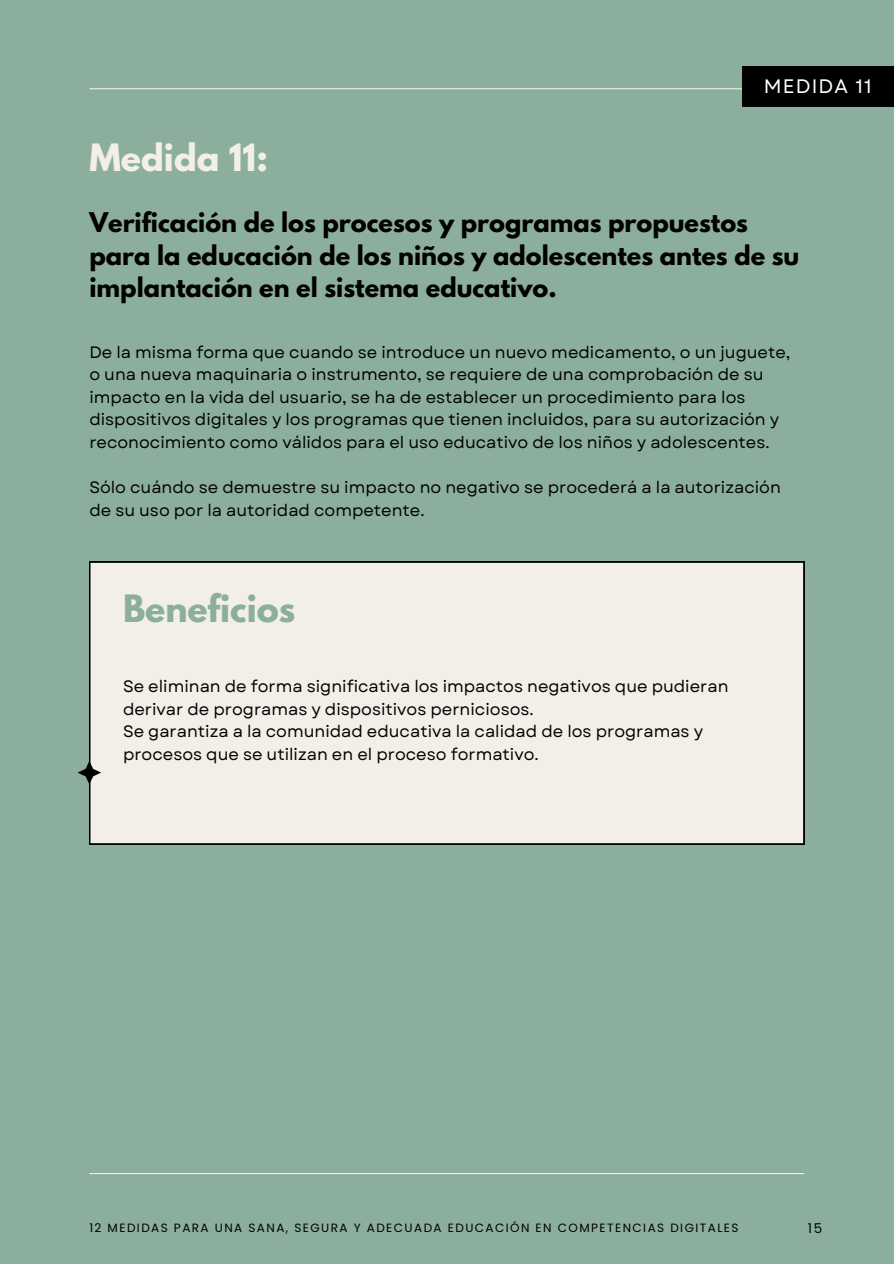
<style>
.page{position:relative;width:894px;height:1264px;background:#fff}
.page>*{position:absolute;margin:0;border:0;box-sizing:border-box;transform-origin:0 0}
.t1{font:700 33.45px "League Spartan";color:#8caf9d}
.t2{font:700 33.45px "League Spartan";color:#f1efe7}
.t3{font:700 24px/32.7px "League Spartan";color:#010101}
.t4{font:19.5px "Garet";letter-spacing:.06em;color:#fff}
.t5{font:16.5px/22.5px "Garet";color:#010101}
.t6{font:13.5px "Poppins";color:#010101}
.t7{font:12px "Poppins";letter-spacing:.12em;color:#010101}
</style>
<div class="page">
<div style="left:0;top:0;width:893px;height:1263px;background:#8caf9d"></div>
<hr style="left:89px;top:88px;width:715px;height:1px;background:#f1efe7">
<hr style="left:89px;top:1172px;width:715px;height:2px;background:#f1efe7">
<div style="left:89px;top:561px;width:715px;height:283px;background:#f1efe7"></div>
<div style="left:741px;top:66px;width:152px;height:41px;background:#000"></div>
<svg style="left:78px;top:760px;width:23px;height:24px"></svg>
<h1 class="t2" style="left:89px;top:141px;width:180px">Medida 11:</h1>
<h3 class="t4" style="left:763px;top:72px;width:109px">MEDIDA 11</h3>
<h1 class="t3" style="left:89px;top:209px;width:711px">Verificación de los procesos y programas propuestos para la educación de los niños y adolescentes antes de su implantación en el sistema educativo.</h1>
<h2 class="t5" style="left:89px;top:341px;width:702px">De la misma forma que cuando se introduce un nuevo medicamento, o un juguete, o una nueva maquinaria o instrumento, se requiere de una comprobación de su impacto en la vida del usuario, se ha de establecer un procedimiento para los dispositivos digitales y los programas que tienen incluidos, para su autorización y reconocimiento como válidos para el uso educativo de los niños y adolescentes.</h2>
<h4 class="t5" style="left:89px;top:476px;width:692px">Sólo cuándo se demuestre su impacto no negativo se procederá a la autorización de su uso por la autoridad competente.</h4>
<h4 class="t1" style="left:123px;top:592px;width:174px">Beneficios</h4>
<h4 class="t5" style="left:123px;top:675px;width:606px">Se eliminan de forma significativa los impactos negativos que pudieran derivar de programas y dispositivos perniciosos.<br>Se garantiza a la comunidad educativa la calidad de los programas y procesos que se utilizan en el proceso formativo.</h4>
<p class="t7" style="left:89px;top:1219px;width:650px">12 MEDIDAS PARA UNA SANA, SEGURA Y ADECUADA EDUCACIÓN EN COMPETENCIAS DIGITALES</p>
<p class="t6" style="left:807px;top:1219px;width:16px">15</p>
</div>
